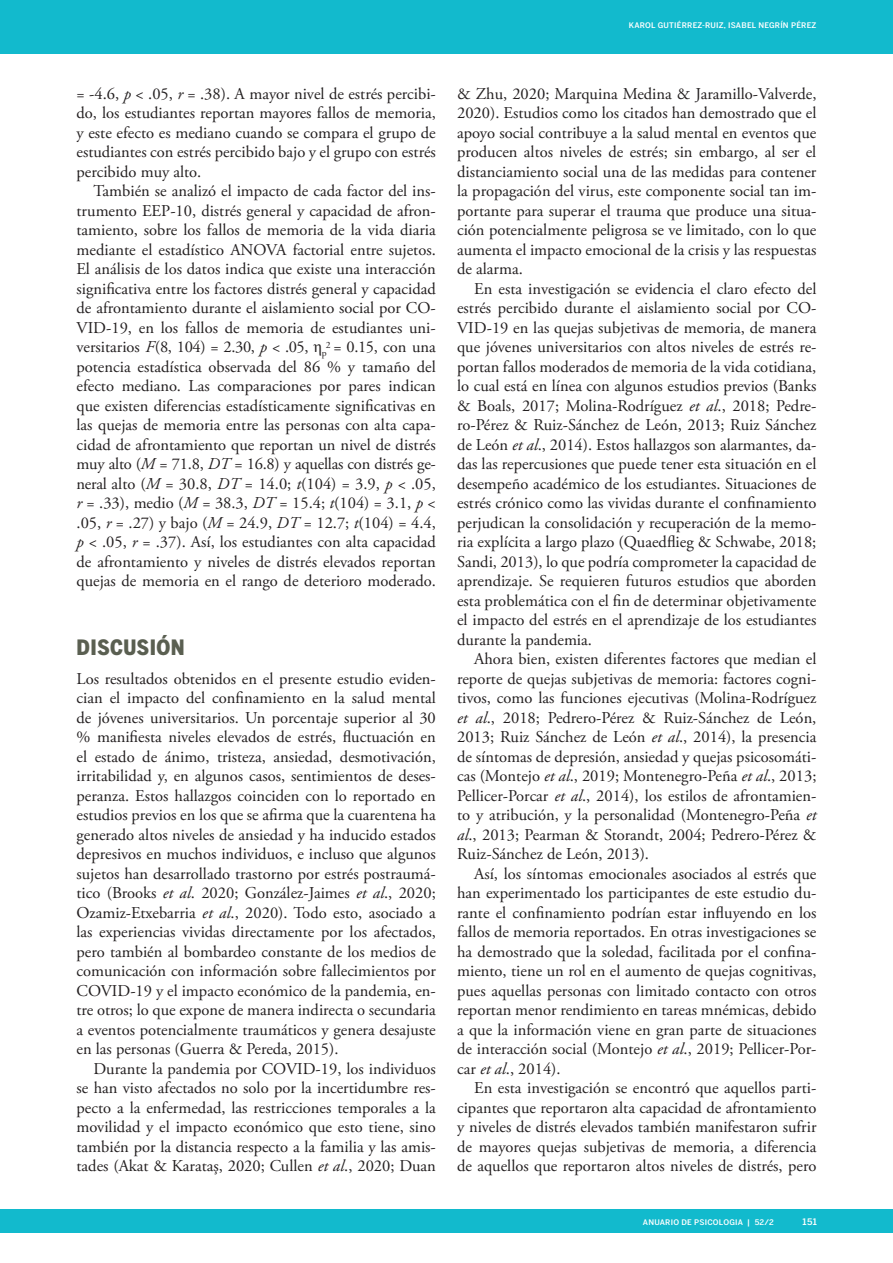
<style>
.page{position:relative;width:893px;height:1263px;background:#fff}
.page>*{position:absolute;margin:0;border:0;box-sizing:border-box;transform-origin:0 0}
.Titol_1_bis{font:900 21px "Benton Sans Cond";letter-spacing:.02em;color:#5a5f51}
.Texto{font:16.5px/19.5px "Adobe Garamond Pro";color:#231f20;text-align:justify}
.texto_sense_sang{font:16.5px/19.5px "Adobe Garamond Pro";color:#231f20;text-align:justify}
.t1{font:500 8.85px "Benton Sans Cond";color:#fff;scale:1.18 1}
.t2{font:500 7.65px "Benton Sans Cond";letter-spacing:.025em;color:#fff;scale:1.18 1}
.s1{font-style:italic}
.s2{font-family:"Times New Roman"}
</style>
<div class="page">
<div style="left:0;top:0;width:893px;height:54px;background:#12bacd"></div>
<div style="left:0;top:1209px;width:893px;height:23px;background:#12bacd"></div>
<p class="t2" style="left:629px;top:21px;width:160px">KAROL GUTIÉRREZ-RUIZ, ISABEL NEGRÍN PÉREZ</p>
<p class="Texto" style="left:77px;top:84px;width:361px">= -4.6, <span class="s1">p</span> &lt; .05, <span class="s1">r</span> = .38). A mayor nivel de estrés percibi&shy;do, los estudiantes reportan mayores fallos de memoria, y este efecto es mediano cuando se compara el grupo de estudiantes con estrés percibido bajo y el grupo con estrés percibido muy alto.</p>
<p class="Texto" style="left:77px;top:182px;width:361px;text-indent:17px">También se analizó el impacto de cada factor del ins&shy;trumento EEP-10, distrés general y capacidad de afron&shy;tamiento, sobre los fallos de memoria de la vida diaria mediante el estadístico ANOVA factorial entre sujetos.<br>El análisis de los datos indica que existe una interacción significativa entre los factores distrés general y capacidad de afrontamiento durante el aislamiento social por CO-VID-19, en los fallos de memoria de estudiantes uni&shy;versitarios <span class="s1">F</span>(8, 104) = 2.30, <span class="s1">p</span> &lt; .05, <span class="s2">η</span><sub>p</sub><sup>2</sup> = 0.15, con una potencia estadística observada del 86 % y tamaño del efecto mediano. Las comparaciones por pares indican que existen diferencias estadísticamente significativas en las quejas de memoria entre las personas con alta capa&shy;cidad de afrontamiento que reportan un nivel de distrés muy alto (<span class="s1">M</span> = 71.8, <span class="s1">DT</span> = 16.8) y aquellas con distrés ge&shy;neral alto (<span class="s1">M</span> = 30.8, <span class="s1">DT</span> = 14.0; <span class="s1">t</span>(104) = 3.9, <span class="s1">p</span> &lt; .05, <span class="s1">r</span> = .33), medio (<span class="s1">M</span> = 38.3, <span class="s1">DT</span> = 15.4; <span class="s1">t</span>(104) = 3.1, <span class="s1">p</span> &lt; .05, <span class="s1">r</span> = .27) y bajo (<span class="s1">M</span> = 24.9, <span class="s1">DT</span> = 12.7; <span class="s1">t</span>(104) = 4.4, <span class="s1">p</span> &lt; .05, <span class="s1">r</span> = .37). Así, los estudiantes con alta capacidad de afrontamiento y niveles de distrés elevados reportan quejas de memoria en el rango de deterioro moderado.</p>
<p class="Titol_1_bis" style="left:77px;top:635px;width:110px">DISCUSIÓN</p>
<p class="texto_sense_sang" style="left:77px;top:669px;width:361px">Los resultados obtenidos en el presente estudio eviden&shy;cian el impacto del confinamiento en la salud mental de jóvenes universitarios. Un porcentaje superior al 30 % manifiesta niveles elevados de estrés, fluctuación en el estado de ánimo, tristeza, ansiedad, desmotivación, irritabilidad y, en algunos casos, sentimientos de deses&shy;peranza. Estos hallazgos coinciden con lo reportado en estudios previos en los que se afirma que la cuarentena ha generado altos niveles de ansiedad y ha inducido estados depresivos en muchos individuos, e incluso que algunos sujetos han desarrollado trastorno por estrés postraumá&shy;tico (Brooks <span class="s1">et al</span>. 2020; González-Jaimes <span class="s1">et al</span>., 2020; Ozamiz-Etxebarria <span class="s1">et al</span>., 2020). Todo esto, asociado a las experiencias vividas directamente por los afectados, pero también al bombardeo constante de los medios de comunicación con información sobre fallecimientos por COVID-19 y el impacto económico de la pandemia, en&shy;tre otros; lo que expone de manera indirecta o secundaria a eventos potencialmente traumáticos y genera desajuste en las personas (Guerra &amp; Pereda, 2015).</p>
<p class="Texto" style="left:77px;top:1059px;width:361px;text-indent:17px">Durante la pandemia por COVID-19, los individuos se han visto afectados no solo por la incertidumbre res&shy;pecto a la enfermedad, las restricciones temporales a la movilidad y el impacto económico que esto tiene, sino también por la distancia respecto a la familia y las amis&shy;tades (Akat &amp; Karataş, 2020; Cullen <span class="s1">et al</span>., 2020; Duan</p>
<p class="Texto" style="left:457px;top:84px;width:361px">&amp; Zhu, 2020; Marquina Medina &amp; Jaramillo-Valverde, 2020). Estudios como los citados han demostrado que el apoyo social contribuye a la salud mental en eventos que producen altos niveles de estrés; sin embargo, al ser el distanciamiento social una de las medidas para contener la propagación del virus, este componente social tan im&shy;portante para superar el trauma que produce una situa&shy;ción potencialmente peligrosa se ve limitado, con lo que aumenta el impacto emocional de la crisis y las respuestas de alarma.</p>
<p class="Texto" style="left:457px;top:279px;width:361px;text-indent:17px">En esta investigación se evidencia el claro efecto del estrés percibido durante el aislamiento social por CO-VID-19 en las quejas subjetivas de memoria, de manera que jóvenes universitarios con altos niveles de estrés re&shy;portan fallos moderados de memoria de la vida cotidiana, lo cual está en línea con algunos estudios previos (Banks &amp; Boals, 2017; Molina-Rodríguez <span class="s1">et al</span>., 2018; Pedre&shy;ro-Pérez &amp; Ruiz-Sánchez de León, 2013; Ruiz Sánchez de León <span class="s1">et al</span>., 2014). Estos hallazgos son alarmantes, da&shy;das las repercusiones que puede tener esta situación en el desempeño académico de los estudiantes. Situaciones de estrés crónico como las vividas durante el confinamiento perjudican la consolidación y recuperación de la memo&shy;ria explícita a largo plazo (Quaedflieg &amp; Schwabe, 2018; Sandi, 2013), lo que podría comprometer la capacidad de aprendizaje. Se requieren futuros estudios que aborden esta problemática con el fin de determinar objetivamente el impacto del estrés en el aprendizaje de los estudiantes durante la pandemia.</p>
<p class="Texto" style="left:457px;top:650px;width:361px;text-indent:17px">Ahora bien, existen diferentes factores que median el reporte de quejas subjetivas de memoria: factores cogni&shy;tivos, como las funciones ejecutivas (Molina-Rodríguez <span class="s1">et al</span>., 2018; Pedrero-Pérez &amp; Ruiz-Sánchez de León, 2013; Ruiz Sánchez de León <span class="s1">et al</span>., 2014), la presencia de síntomas de depresión, ansiedad y quejas psicosomáti&shy;cas (Montejo <span class="s1">et al</span>., 2019; Montenegro-Peña <span class="s1">et al</span>., 2013; Pellicer-Porcar <span class="s1">et al</span>., 2014), los estilos de afrontamien&shy;to y atribución, y la personalidad (Montenegro-Peña <span class="s1">et al</span>., 2013; Pearman &amp; Storandt, 2004; Pedrero-Pérez &amp; Ruiz-Sánchez de León, 2013).</p>
<p class="Texto" style="left:457px;top:864px;width:361px;text-indent:17px">Así, los síntomas emocionales asociados al estrés que han experimentado los participantes de este estudio du&shy;rante el confinamiento podrían estar influyendo en los fallos de memoria reportados. En otras investigaciones se ha demostrado que la soledad, facilitada por el confina&shy;miento, tiene un rol en el aumento de quejas cognitivas, pues aquellas personas con limitado contacto con otros reportan menor rendimiento en tareas mnémicas, debido a que la información viene en gran parte de situaciones de interacción social (Montejo <span class="s1">et al</span>., 2019; Pellicer-Por&shy;car <span class="s1">et al</span>., 2014).</p>
<p class="Texto" style="left:457px;top:1079px;width:361px;text-indent:17px">En esta investigación se encontró que aquellos parti&shy;cipantes que reportaron alta capacidad de afrontamiento y niveles de distrés elevados también manifestaron sufrir de mayores quejas subjetivas de memoria, a diferencia de aquellos que reportaron altos niveles de distrés, pero</p>
<p class="t2" style="left:643px;top:1218px;width:113px">ANUARIO DE PSICOLOGIA | 52/2</p>
<p class="t1" style="left:803px;top:1216px;width:14px">151</p>
</div>
